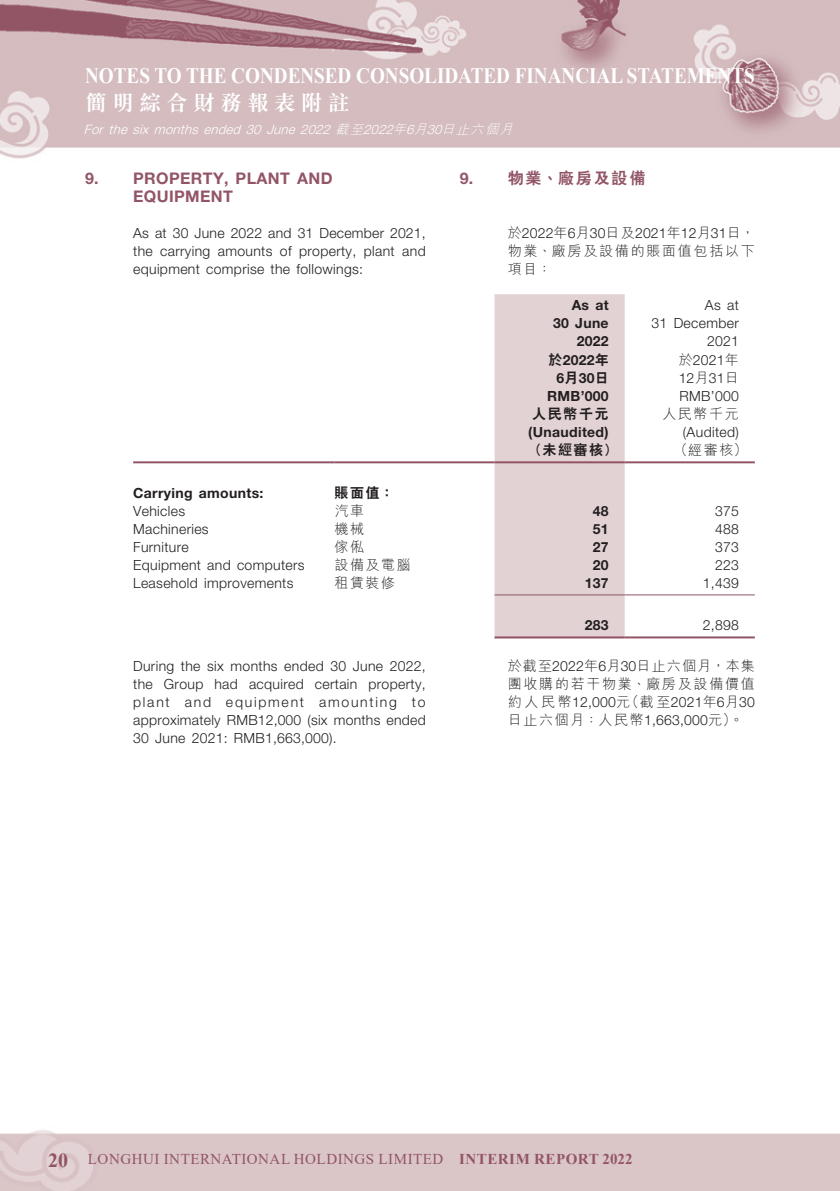
<style>
.page{position:relative;width:840px;height:1191px;background:#fff}
.page>*{position:absolute;margin:0;border:0;box-sizing:border-box;transform-origin:0 0}
.t1{font:700 22px "Times New Roman";color:#fff;scale:.87 1}
.t2{font:700 22px "M Sung HK";letter-spacing:.225em;color:#fff}
._03_H1{font:700 16px/18px "Helvetica Neue LT Std";letter-spacing:.025em;color:#925566}
._03_H1-2{font:800 16px "C Hei 2 HK";letter-spacing:.115em;color:#925566}
.t3{font:15px "Times New Roman";letter-spacing:.035em;color:#925566}
._12___P2{font:300 14px/18px "Helvetica Neue LT Std";letter-spacing:.025em;color:#231f20;text-align:justify}
._12___P2-2{font:300 14px/18px "M Hei HK";letter-spacing:.12em;color:#231f20;text-align:justify}
._15_Table_Stub{font:300 14px "Helvetica Neue LT Std";letter-spacing:.025em;color:#231f20}
._01_Body_Text{font:300 14px/18px "Helvetica Neue LT Std";letter-spacing:.015em;color:#231f20;text-align:right}
._01_Body_Text-2{font:700 14px/18px "Helvetica Neue LT Std";letter-spacing:.015em;color:#231f20;text-align:right}
._01_Body_Text-3{font:300 14px/18px "M Hei HK";letter-spacing:.125em;color:#231f20;text-align:justify}
._15_Table_Stub-2{font:700 14px "Helvetica Neue LT Std";letter-spacing:.025em;color:#231f20}
._15_Table_Stub-3{font:300 14px "M Hei HK";letter-spacing:.115em;color:#231f20}
._01_Body_Text-4{font:800 14px "C Hei 2 HK";letter-spacing:.115em;color:#231f20}
._15_Table_Stub-4{font:800 14px "C Hei 2 HK";color:#231f20}
.t4{font:italic 300 13px "Helvetica Neue LT Std";color:#fff}
.s1{font-family:"M Hei HK"}
.s2{font-family:"Helvetica Neue LT Std";font-weight:700}
.s3{font-family:"Helvetica Neue LT Std"}
.s4{font-family:"C Hei 2 HK";font-weight:800}
.s5{font-weight:700;font-size:20px}
.s6{font-weight:700}
</style>
<div class="page">
<img style="left:0;top:0;width:838px;height:1191px">
<div style="left:494px;top:294px;width:130px;height:342px;background:#e2d2d4"></div>
<hr style="left:133px;top:461px;width:201px;height:2px;background:#925566">
<hr style="left:334px;top:461px;width:160px;height:2px;background:#925566">
<hr style="left:494px;top:461px;width:130px;height:2px;background:#925566">
<hr style="left:624px;top:461px;width:130px;height:2px;background:#925566">
<hr style="left:494px;top:594px;width:130px;height:1px;background:#925566">
<hr style="left:624px;top:594px;width:130px;height:1px;background:#925566">
<hr style="left:494px;top:636px;width:130px;height:2px;background:#925566">
<hr style="left:624px;top:636px;width:130px;height:2px;background:#925566">
<h1 class="t1" style="left:85px;top:60px;width:770px">NOTES TO THE CONDENSED CONSOLIDATED FINANCIAL STATEMENTS</h1>
<h1 class="t2" style="left:85px;top:87px;width:266px">簡明綜合財務報表附註</h1>
<p class="t4" style="left:84px;top:122px;width:434px">For the six months ended 30 June 2022 <span class="s1">截至</span>2022<span class="s1">年</span>6<span class="s1">月</span>30<span class="s1">日止六個月</span></p>
<p class="_03_H1-2" style="left:459px;top:168px;width:187px"><span class="s2">9.</span> 物業、廠房及設備</p>
<p class="_03_H1" style="left:133px;top:169px;width:201px;text-indent:-48px">9. PROPERTY, PLANT AND<br>EQUIPMENT</p>
<p class="_12___P2" style="left:133px;top:224px;width:294px">As at 30 June 2022 and 31 December 2021, the carrying amounts of property, plant and equipment comprise the followings:</p>
<p class="_01_Body_Text-3" style="left:507px;top:224px;width:248px">於<span class="s3">2022</span>年<span class="s3">6</span>月<span class="s3">30</span>日及<span class="s3">2021</span>年<span class="s3">12</span>月<span class="s3">31</span>日，物業、廠房及設備的賬面值包括以下項目：</p>
<p class="_01_Body_Text-2" style="left:553px;top:296px;width:57px">As at<br>30 June<br>2022</p>
<p class="_01_Body_Text" style="left:651px;top:296px;width:89px">As at<br>31 December<br>2021</p>
<p class="_01_Body_Text-2" style="left:548px;top:350px;width:62px;text-align:center"><span class="s4">於</span>2022<span class="s4">年<br></span>6<span class="s4">月</span>30<span class="s4">日</span></p>
<p class="_01_Body_Text" style="left:678px;top:350px;width:62px;text-align:left"><span class="s1">於</span>2021<span class="s1">年<br></span>12<span class="s1">月</span>31<span class="s1">日</span></p>
<p class="_01_Body_Text-2" style="left:547px;top:386px;width:63px">RMB’000</p>
<p class="_01_Body_Text" style="left:679px;top:386px;width:61px">RMB’000</p>
<p class="_01_Body_Text-4" style="left:532px;top:404px;width:78px">人民幣千元</p>
<p class="_01_Body_Text-3" style="left:662px;top:404px;width:78px">人民幣千元</p>
<p class="_01_Body_Text-2" style="left:528px;top:422px;width:82px">(Unaudited)</p>
<p class="_01_Body_Text" style="left:682px;top:422px;width:57px">(Audited)</p>
<p class="_01_Body_Text-4" style="left:528px;top:440px;width:91px">（未經審核）</p>
<p class="_01_Body_Text-3" style="left:673px;top:440px;width:75px">（經審核）</p>
<p class="_15_Table_Stub-2" style="left:133px;top:484px;width:132px">Carrying amounts:</p>
<p class="_15_Table_Stub-4" style="left:334px;top:483px;width:61px">賬面值：</p>
<p class="_15_Table_Stub" style="left:133px;top:502px;width:53px">Vehicles</p>
<p class="_15_Table_Stub-3" style="left:334px;top:500px;width:31px">汽車</p>
<p class="_01_Body_Text-2" style="left:592px;top:501px;width:17px">48</p>
<p class="_01_Body_Text" style="left:714px;top:501px;width:25px">375</p>
<p class="_15_Table_Stub" style="left:133px;top:520px;width:77px">Machineries</p>
<p class="_15_Table_Stub-3" style="left:334px;top:518px;width:31px">機械</p>
<p class="_01_Body_Text-2" style="left:592px;top:519px;width:17px">51</p>
<p class="_01_Body_Text" style="left:714px;top:519px;width:25px">488</p>
<p class="_15_Table_Stub" style="left:133px;top:538px;width:57px">Furniture</p>
<p class="_15_Table_Stub-3" style="left:334px;top:536px;width:31px">傢俬</p>
<p class="_01_Body_Text-2" style="left:592px;top:537px;width:17px">27</p>
<p class="_01_Body_Text" style="left:714px;top:537px;width:25px">373</p>
<p class="_15_Table_Stub" style="left:133px;top:556px;width:173px">Equipment and computers</p>
<p class="_15_Table_Stub-3" style="left:334px;top:554px;width:78px">設備及電腦</p>
<p class="_01_Body_Text-2" style="left:592px;top:555px;width:17px">20</p>
<p class="_01_Body_Text" style="left:714px;top:555px;width:25px">223</p>
<p class="_15_Table_Stub" style="left:133px;top:574px;width:162px">Leasehold improvements</p>
<p class="_15_Table_Stub-3" style="left:334px;top:572px;width:62px">租賃裝修</p>
<p class="_01_Body_Text-2" style="left:584px;top:573px;width:25px">137</p>
<p class="_01_Body_Text" style="left:702px;top:573px;width:37px">1,439</p>
<p class="_01_Body_Text-2" style="left:584px;top:615px;width:25px">283</p>
<p class="_01_Body_Text" style="left:702px;top:615px;width:37px">2,898</p>
<p class="_12___P2" style="left:133px;top:656px;width:294px">During the six months ended 30 June 2022, the Group had acquired certain property, plant and equipment amounting to approximately RMB12,000 (six months ended 30 June 2021: RMB1,663,000).</p>
<p class="_12___P2-2" style="left:507px;top:656px;width:248px">於截至<span class="s3">2022</span>年<span class="s3">6</span>月<span class="s3">30</span>日止六個月，本集團收購的若干物業、廠房及設備價值約人民幣<span class="s3">12,000</span>元（截至<span class="s3">2021</span>年<span class="s3">6</span>月<span class="s3">30</span>日止六個月：人民幣<span class="s3">1,663,000</span>元）。</p>
<p class="t3" style="left:48px;top:1148px;width:585px"><span class="s5">20</span> LONGHUI INTERNATIONAL HOLDINGS LIMITED <span class="s6">INTERIM REPORT 2022</span></p>
</div>
